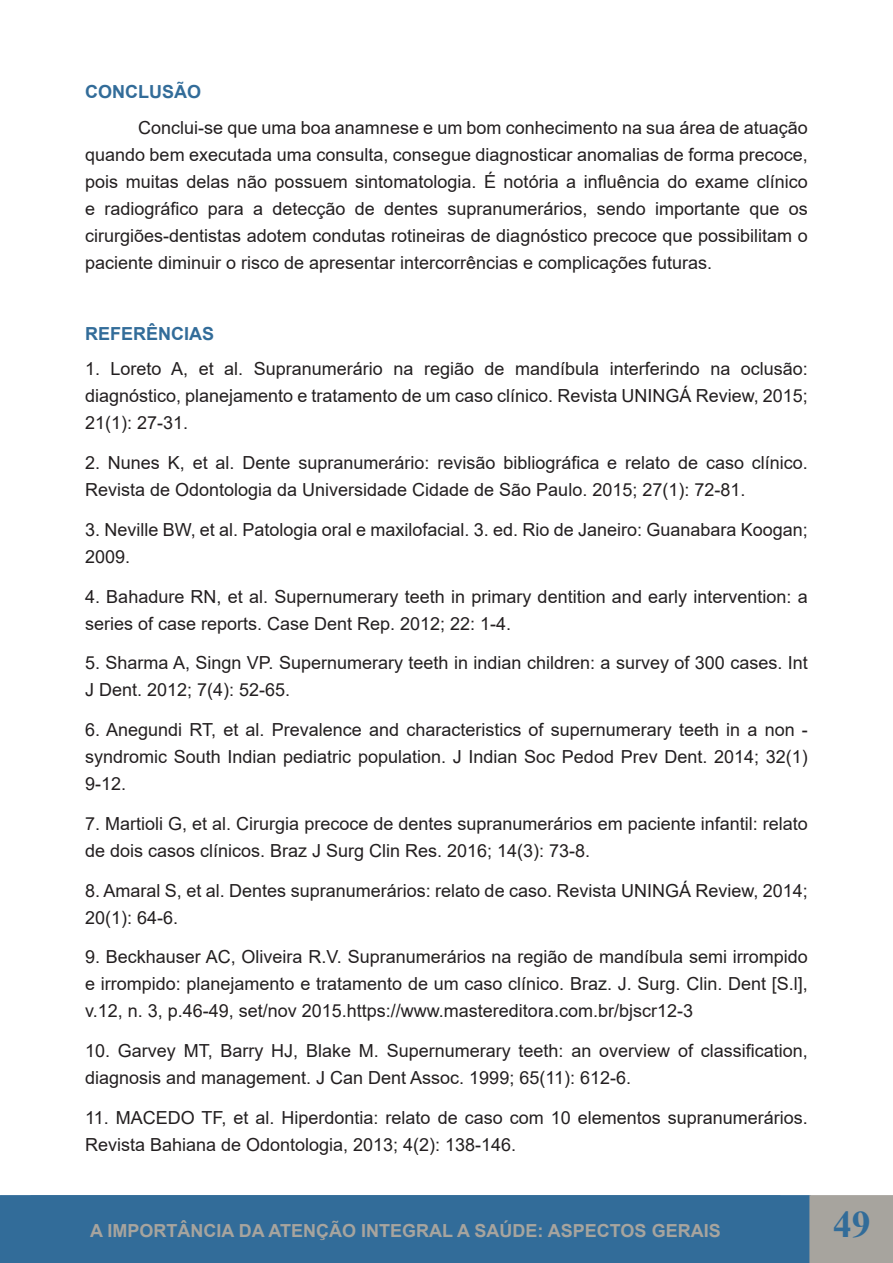
<style>
.page{position:relative;width:893px;height:1263px;background:#fff}
.page>*{position:absolute;margin:0;border:0;box-sizing:border-box;transform-origin:0 0}
.t1{font:700 37.5px "Times New Roman";color:#326c99}
.Sem_Espaçamento{font:18px/27px "Arial";color:#231f20}
.t2{font:700 18px "Arial";color:#a7a49e}
.Título_1{font:700 18px "Arial";color:#326c99}
</style>
<div class="page">
<div style="left:0;top:1195px;width:811px;height:68px;background:#326c99"></div>
<div style="left:809px;top:1195px;width:84px;height:68px;background:#a7a49e"></div>
<p class="Título_1" style="left:85px;top:79px;width:117px">CONCLUSÃO</p>
<p class="Sem_Espaçamento" style="left:85px;top:114px;width:724px;text-align:justify;text-indent:53px">Conclui-se que uma boa anamnese e um bom conhecimento na sua área de atuação quando bem executada uma consulta, consegue diagnosticar anomalias de forma precoce, pois muitas delas não possuem sintomatologia. É notória a influência do exame clínico e radiográfico para a detecção de dentes supranumerários, sendo importante que os cirurgiões-dentistas adotem condutas rotineiras de diagnóstico precoce que possibilitam o paciente diminuir o risco de apresentar intercorrências e complicações futuras.</p>
<p class="Título_1" style="left:85px;top:321px;width:131px">REFERÊNCIAS</p>
<p class="Sem_Espaçamento" style="left:85px;top:355px;width:724px;text-align:justify">1. Loreto A, et al. Supranumerário na região de mandíbula interferindo na oclusão: diagnóstico, planejamento e tratamento de um caso clínico. Revista UNINGÁ Review, 2015; 21(1): 27-31.</p>
<p class="Sem_Espaçamento" style="left:85px;top:449px;width:724px">2. Nunes K, et al. Dente supranumerário: revisão bibliográfica e relato de caso clínico.<br>Revista de Odontologia da Universidade Cidade de São Paulo. 2015; 27(1): 72-81.</p>
<p class="Sem_Espaçamento" style="left:85px;top:516px;width:724px">3. Neville BW, et al. Patologia oral e maxilofacial. 3. ed. Rio de Janeiro: Guanabara Koogan;<br>2009.</p>
<p class="Sem_Espaçamento" style="left:85px;top:582px;width:724px">4. Bahadure RN, et al. Supernumerary teeth in primary dentition and early intervention: a series of case reports. Case Dent Rep. 2012; 22: 1-4.</p>
<p class="Sem_Espaçamento" style="left:85px;top:649px;width:724px">5. Sharma A, Singn VP. Supernumerary teeth in indian children: a survey of 300 cases. Int<br>J Dent. 2012; 7(4): 52-65.</p>
<p class="Sem_Espaçamento" style="left:85px;top:716px;width:724px;text-align:justify">6. Anegundi RT, et al. Prevalence and characteristics of supernumerary teeth in a non - syndromic South Indian pediatric population. J Indian Soc Pedod Prev Dent. 2014; 32(1)<br>9-12.</p>
<p class="Sem_Espaçamento" style="left:85px;top:810px;width:724px">7. Martioli G, et al. Cirurgia precoce de dentes supranumerários em paciente infantil: relato de dois casos clínicos. Braz J Surg Clin Res. 2016; 14(3): 73-8.</p>
<p class="Sem_Espaçamento" style="left:85px;top:877px;width:724px">8. Amaral S, et al. Dentes supranumerários: relato de caso. Revista UNINGÁ Review, 2014;<br>20(1): 64-6.</p>
<p class="Sem_Espaçamento" style="left:85px;top:943px;width:724px;text-align:justify">9. Beckhauser AC, Oliveira R.V. Supranumerários na região de mandíbula semi irrompido e irrompido: planejamento e tratamento de um caso clínico. Braz. J. Surg. Clin. Dent [S.l], v.12, n. 3, p.46-49, set/nov 2015.https://www.mastereditora.com.br/bjscr12-3</p>
<p class="Sem_Espaçamento" style="left:85px;top:1037px;width:724px">10. Garvey MT, Barry HJ, Blake M. Supernumerary teeth: an overview of classification, diagnosis and management. J Can Dent Assoc. 1999; 65(11): 612-6.</p>
<p class="Sem_Espaçamento" style="left:85px;top:1104px;width:724px">11. MACEDO TF, et al. Hiperdontia: relato de caso com 10 elementos supranumerários.<br>Revista Bahiana de Odontologia, 2013; 4(2): 138-146.</p>
<p class="t2" style="left:90px;top:1218px;width:632px">A IMPORTÂNCIA DA ATENÇÃO INTEGRAL A SAÚDE: ASPECTOS GERAIS</p>
<h1 class="t1" style="left:833px;top:1197px;width:39px">49</h1>
</div>
